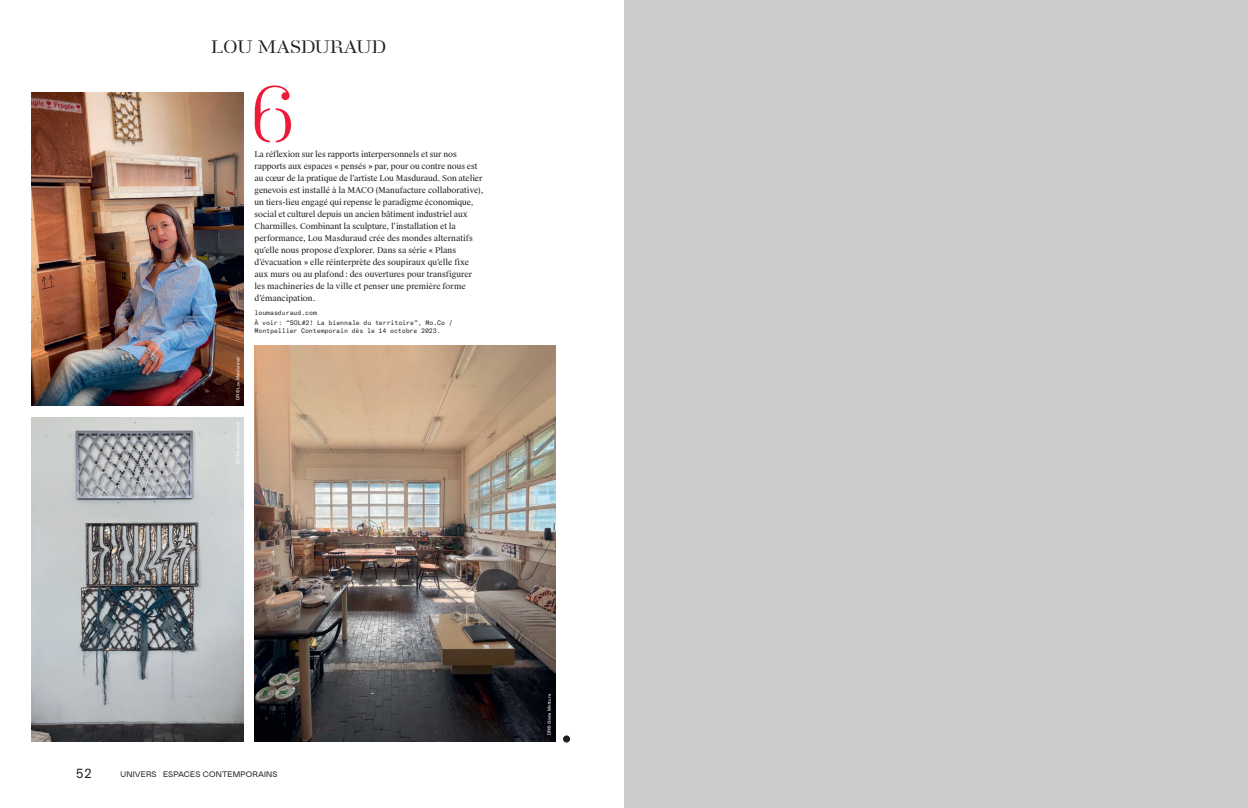
<style>
.page{position:relative;width:1248px;height:808px;background:#fff}
.page>*{position:absolute;margin:0;border:0;box-sizing:border-box;transform-origin:0 0}
.t1{font:80px "Danmark";color:#ed1a3a}
.t2{font:500 18px "Danmark";color:#231f20}
.t3{font:13px "GT America Mono";color:#231f20}
.t4{font:8px/12px "Suisse Works";letter-spacing:-.01em;color:#231f20}
.t5{font:8px "Mabry Pro";letter-spacing:.02em;color:#231f20}
.t6{font:6.5px/10.8px "GT America Mono";letter-spacing:-.02em;color:#231f20}
.t7{font:4.5px "Mabry Pro";color:#fff}
</style>
<div class="page">
<div style="left:563px;top:735px;width:7px;height:7px;background:#231f20;border-radius:50%"></div>
<img style="left:254px;top:345px;width:302px;height:396px">
<img style="left:31px;top:93px;width:212px;height:312px">
<img style="left:31px;top:417px;width:212px;height:324px">
<div style="left:624px;top:0;width:623px;height:808px;background:#c9cccb"></div>
<h2 class="t2" style="left:211px;top:37px;width:177px">LOU MASDURAUD</h2>
<h1 class="t1" style="left:250px;top:69px;width:48px">6</h1>
<p class="t7" style="left:235px;top:400px;width:44px;rotate:-90deg">DR©Lou Masduraud</p>
<p class="t7" style="left:235px;top:464px;width:45px;rotate:-90deg">DR© Isabelle Meister</p>
<p class="t4" style="left:254px;top:148px;width:230px">La réflexion sur les rapports interpersonnels et sur nos rapports aux espaces « pensés » par, pour ou contre nous est au cœur de la pratique de l’artiste Lou Masduraud. Son atelier genevois est installé à la MACO (Manufacture collaborative), un tiers-lieu engagé qui repense le paradigme économique, social et culturel depuis un ancien bâtiment industriel aux Charmilles. Combinant la sculpture, l’installation et la performance, Lou Masduraud crée des mondes alternatifs qu’elle nous propose d’explorer. Dans sa série « Plans d’évacuation » elle réinterprète des soupiraux qu’elle fixe aux murs ou au plafond: des ouvertures pour transfigurer les machineries de la ville et penser une première forme d’émancipation.</p>
<p class="t6" style="left:254px;top:307px;width:200px">loumasduraud.com<br>À voir: “SOL#2! La biennale du territoire”, Mo.Co /</p>
<p class="t6" style="left:254px;top:326px;width:188px">Montpellier Contemporain dès le 14 octobre 2023.</p>
<h3 class="t3" style="left:76px;top:765px;width:18px">52</h3>
<p class="t5" style="left:120px;top:769px;width:158px">UNIVERS ESPACES CONTEMPORAINS</p>
<p class="t7" style="left:546px;top:735px;width:43px;rotate:-90deg">DR© Giona Mottura</p>
</div>
